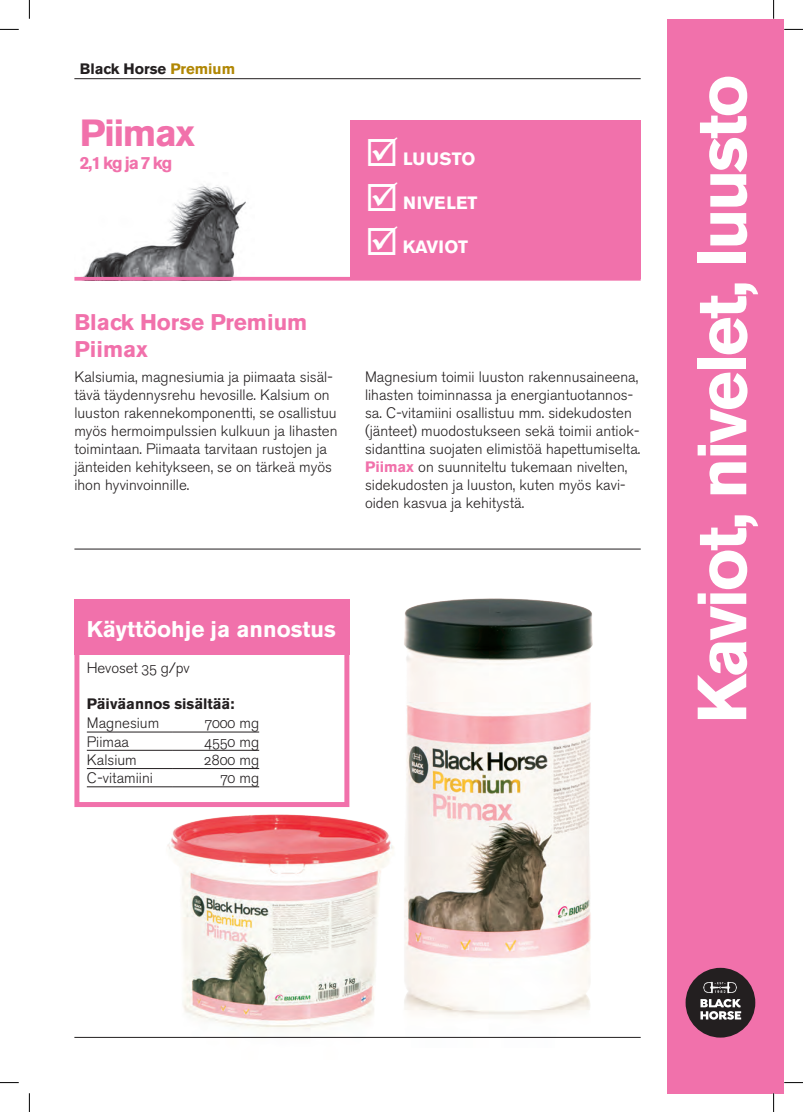
<style>
.page{position:relative;width:803px;height:1112px;background:#fff}
.page>*{position:absolute;margin:0;border:0;box-sizing:border-box;transform-origin:0 0}
.t1{font:700 68.75px "Akzidenz Grotesk BE";letter-spacing:-.04em;color:#fff}
.t2{font:700 37.5px "Akzidenz Grotesk BE";letter-spacing:-.04em;color:#f171ab}
.t3{font:700 22.5px/27px "Akzidenz Grotesk BE";color:#f171ab}
.t4{font:700 22.5px "Akzidenz Grotesk BE";color:#fff}
.t5{font:700 17.75px "Akzidenz Grotesk BE";color:#fff}
.t6{font:700 17.5px "Akzidenz Grotesk BE";color:#f171ab}
.t7{font:15px/18px "Akzidenz Grotesk BE Light Os F";color:#231f20}
.t8{font:700 15px "Akzidenz Grotesk BE";color:#231f20}
.s1{color:#b18704}
.s2{font-family:"Akzidenz Grotesk BE";font-weight:700;color:#f171ab}
</style>
<div class="page">
<img style="left:335px;top:549px;width:306px;height:489px">
<img style="left:157px;top:763px;width:246px;height:275px">
<hr style="left:74px;top:78px;width:567px;height:1px;background:#231f20">
<div style="left:667px;top:19px;width:117px;height:1073px;background:#f171ab"></div>
<img style="left:75px;top:184px;width:179px;height:93px">
<div style="left:350px;top:120px;width:291px;height:159px;background:#f171ab"></div>
<hr style="left:74px;top:1036px;width:567px;height:1px;background:#231f20">
<div style="left:74px;top:599px;width:275px;height:55px;background:#f171ab"></div>
<hr style="left:87px;top:731px;width:85px;height:1px;background:#231f20">
<hr style="left:172px;top:731px;width:87px;height:1px;background:#231f20">
<hr style="left:87px;top:749px;width:85px;height:1px;background:#231f20">
<hr style="left:172px;top:749px;width:87px;height:1px;background:#231f20">
<hr style="left:87px;top:768px;width:85px;height:1px;background:#231f20">
<hr style="left:172px;top:768px;width:87px;height:1px;background:#231f20">
<hr style="left:87px;top:786px;width:85px;height:1px;background:#231f20">
<hr style="left:172px;top:786px;width:87px;height:1px;background:#231f20">
<div style="left:74px;top:648px;width:275px;height:158px;border:5px solid #f171ab"></div>
<hr style="left:74px;top:277px;width:567px;height:3px;background:#f171ab">
<hr style="left:74px;top:548px;width:567px;height:1px;background:#231f20">
<div style="left:685px;top:967px;width:70px;height:70px;background:#231f20;border-radius:50%"></div>
<svg style="left:703px;top:981px;width:34px;height:11px"></svg>
<svg style="left:700px;top:999px;width:41px;height:20px"></svg>
<svg style="left:0;top:29px;width:19px;height:1px"></svg>
<svg style="left:784px;top:29px;width:19px;height:1px"></svg>
<svg style="left:0;top:1082px;width:19px;height:1px"></svg>
<svg style="left:784px;top:1082px;width:19px;height:1px"></svg>
<svg style="left:29px;top:0;width:1px;height:19px"></svg>
<svg style="left:29px;top:1093px;width:1px;height:18px"></svg>
<svg style="left:773px;top:0;width:1px;height:19px"></svg>
<svg style="left:773px;top:1092px;width:1px;height:19px"></svg>
<p class="t8" style="left:80px;top:60px;width:157px">Black Horse <span class="s1">Premium</span></p>
<p class="t2" style="left:80px;top:112px;width:117px">Piimax</p>
<p class="t6" style="left:80px;top:152px;width:94px">2,1 kg ja 7 kg</p>
<p class="t5" style="left:403px;top:149px;width:74px">LUUSTO</p>
<p class="t5" style="left:403px;top:192px;width:76px">NIVELET</p>
<p class="t5" style="left:403px;top:236px;width:67px">KAVIOT</p>
<p class="t3" style="left:74px;top:309px;width:235px">Black Horse Premium<br>Piimax</p>
<p class="t7" style="left:74px;top:368px;width:265px">Kalsiumia, magnesiumia ja piimaata sisäl&shy;tävä täydennysrehu hevosille. Kalsium on luuston rakennekomponentti, se osallistuu myös hermoimpulssien kulkuun ja lihasten toimintaan. Piimaata tarvitaan rustojen ja jänteiden kehitykseen, se on tärkeä myös ihon hyvinvoinnille.</p>
<p class="t7" style="left:365px;top:368px;width:277px">Magnesium toimii luuston rakennusaineena, lihasten toiminnassa ja energiantuotannos&shy;sa. C-vitamiini osallistuu mm. sidekudosten (jänteet) muodostukseen sekä toimii antiok&shy;sidanttina suojaten elimistöä hapettumiselta.</p>
<p class="t7" style="left:365px;top:458px;width:264px"><span class="s2">Piimax</span> on suunniteltu tukemaan nivelten, sidekudosten ja luuston, kuten myös kavi&shy;oiden kasvua ja kehitystä.</p>
<p class="t4" style="left:87px;top:615px;width:250px">Käyttöohje ja annostus</p>
<p class="t7" style="left:87px;top:658px;width:104px">Hevoset 35 g/pv</p>
<p class="t8" style="left:87px;top:694px;width:149px">Päiväannos sisältää:</p>
<p class="t7" style="left:87px;top:714px;width:74px">Magnesium</p>
<p class="t7" style="left:204px;top:714px;width:56px">7000 mg</p>
<p class="t7" style="left:87px;top:732px;width:44px">Piimaa</p>
<p class="t7" style="left:204px;top:732px;width:56px">4550 mg</p>
<p class="t7" style="left:87px;top:751px;width:51px">Kalsium</p>
<p class="t7" style="left:204px;top:751px;width:57px">2800 mg</p>
<p class="t7" style="left:87px;top:769px;width:68px">C-vitamiini</p>
<p class="t7" style="left:220px;top:769px;width:41px">70 mg</p>
<p class="t1" style="left:682px;top:723px;width:650px;rotate:-90deg">Kaviot, nivelet, luusto</p>
</div>
